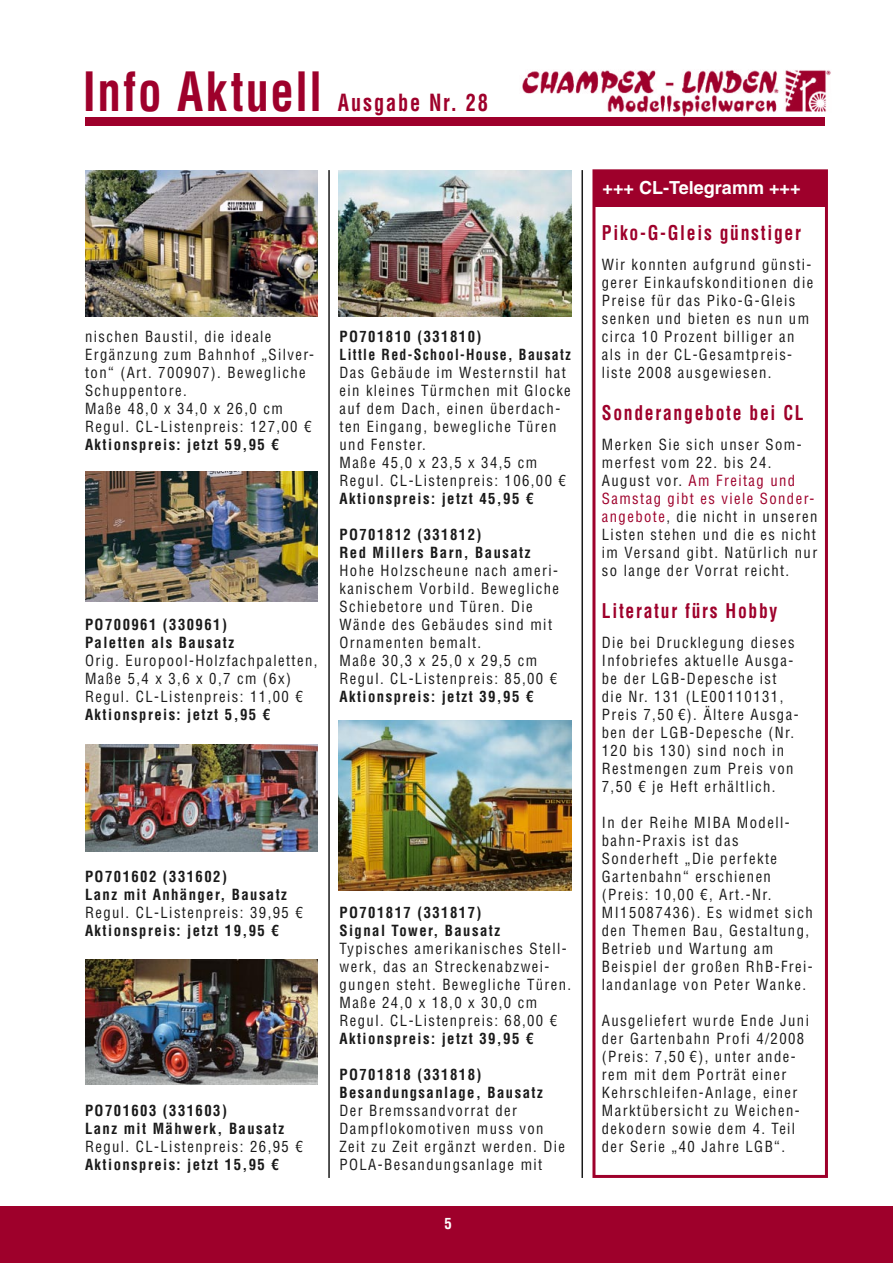
<style>
.page{position:relative;width:893px;height:1263px;background:#fff}
.page>*{position:absolute;margin:0;border:0;box-sizing:border-box;transform-origin:0 0}
.t1{font:700 condensed 52.8px "Helvetica LT";letter-spacing:.04em;color:#9e002b;scale:.89 1}
.t2{font:700 condensed 23.1px "Helvetica LT";letter-spacing:.09em;color:#9e002b;scale:.88 1}
.t3{font:700 condensed 19.8px "Helvetica LT";letter-spacing:.095em;color:#9e002b;scale:.89 1}
.t4{font:700 18px "Helvetica LT";color:#fff}
.t5{font:condensed 15px/18px "Helvetica LT";letter-spacing:.095em;color:#1a1a1a}
.t6{font:700 condensed 15px/18px "Helvetica LT";letter-spacing:.1em;color:#1a1a1a}
.t7{font:700 condensed 15px "Helvetica LT";color:#fff}
.s1{color:#9e002b}
</style>
<div class="page">
<img style="left:522px;top:70px;width:309px;height:46px">
<div style="left:0;top:1206px;width:893px;height:57px;background:#9e002b"></div>
<div style="left:85px;top:117px;width:740px;height:9px;background:#9e002b"></div>
<hr style="left:328px;top:170px;width:2px;height:1008px;background:#1a1a1a">
<hr style="left:581px;top:170px;width:2px;height:1008px;background:#1a1a1a">
<div style="left:592px;top:169px;width:236px;height:1009px;border:3px solid #9e002b"></div>
<div style="left:594px;top:170px;width:232px;height:36px;background:#9e002b"></div>
<img style="left:85px;top:170px;width:232px;height:146px">
<img style="left:85px;top:471px;width:232px;height:130px">
<img style="left:85px;top:744px;width:232px;height:107px">
<img style="left:85px;top:960px;width:232px;height:124px">
<img style="left:339px;top:170px;width:232px;height:146px">
<img style="left:339px;top:720px;width:232px;height:170px">
<h1 class="t1" style="left:83px;top:59px;width:271px">Info Aktuell</h1>
<h2 class="t2" style="left:338px;top:88px;width:172px">Ausgabe Nr. 28</h2>
<p class="t5" style="left:85px;top:327px;width:231px">nischen Baustil, die ideale<br>Ergänzung zum Bahnhof „Silver&shy;ton“ (Art. 700907). Bewegliche<br>Schuppentore.<br>Maße 48,0 x 34,0 x 26,0 cm<br>Regul. CL-Listenpreis: 127,00 €</p>
<p class="t6" style="left:85px;top:435px;width:195px">Aktionspreis: jetzt 59,95 €</p>
<p class="t6" style="left:85px;top:615px;width:151px">PO700961 (330961)<br>Paletten als Bausatz</p>
<p class="t5" style="left:85px;top:651px;width:234px">Orig. Europool-Holzfachpaletten,<br>Maße 5,4 x 3,6 x 0,7 cm (6x)<br>Regul. CL-Listenpreis: 11,00 €</p>
<p class="t6" style="left:85px;top:705px;width:187px">Aktionspreis: jetzt 5,95 €</p>
<p class="t6" style="left:339px;top:327px;width:233px">PO701810 (331810)<br>Little Red-School-House, Bausatz</p>
<p class="t5" style="left:339px;top:363px;width:233px">Das Gebäude im Westernstil hat ein kleines Türmchen mit Glocke auf dem Dach, einen überdach&shy;ten Eingang, bewegliche Türen und Fenster.<br>Maße 45,0 x 23,5 x 34,5 cm<br>Regul. CL-Listenpreis: 106,00 €</p>
<p class="t6" style="left:339px;top:489px;width:195px">Aktionspreis: jetzt 45,95 €</p>
<p class="t6" style="left:339px;top:525px;width:192px">PO701812 (331812)<br>Red Millers Barn, Bausatz</p>
<p class="t5" style="left:339px;top:561px;width:221px">Hohe Holzscheune nach ameri&shy;kanischem Vorbild. Bewegliche<br>Schiebetore und Türen. Die<br>Wände des Gebäudes sind mit<br>Ornamenten bemalt.<br>Maße 30,3 x 25,0 x 29,5 cm<br>Regul. CL-Listenpreis: 85,00 €</p>
<p class="t6" style="left:339px;top:687px;width:195px">Aktionspreis: jetzt 39,95 €</p>
<p class="t6" style="left:85px;top:867px;width:203px">PO701602 (331602)<br>Lanz mit Anhänger, Bausatz</p>
<p class="t5" style="left:85px;top:903px;width:219px">Regul. CL-Listenpreis: 39,95 €</p>
<p class="t6" style="left:85px;top:921px;width:195px">Aktionspreis: jetzt 19,95 €</p>
<p class="t6" style="left:85px;top:1101px;width:201px">PO701603 (331603)<br>Lanz mit Mähwerk, Bausatz</p>
<p class="t5" style="left:85px;top:1137px;width:219px">Regul. CL-Listenpreis: 26,95 €</p>
<p class="t6" style="left:85px;top:1155px;width:195px">Aktionspreis: jetzt 15,95 €</p>
<p class="t6" style="left:339px;top:903px;width:162px">PO701817 (331817)<br>Signal Tower, Bausatz</p>
<p class="t5" style="left:339px;top:939px;width:233px">Typisches amerikanisches Stell&shy;werk, das an Streckenabzwei&shy;gungen steht. Bewegliche Türen.<br>Maße 24,0 x 18,0 x 30,0 cm<br>Regul. CL-Listenpreis: 68,00 €</p>
<p class="t6" style="left:339px;top:1029px;width:195px">Aktionspreis: jetzt 39,95 €</p>
<p class="t6" style="left:339px;top:1065px;width:205px">PO701818 (331818)<br>Besandungsanlage, Bausatz</p>
<p class="t5" style="left:339px;top:1101px;width:227px">Der Bremssandvorrat der<br>Dampflokomotiven muss von<br>Zeit zu Zeit ergänzt werden. Die<br>POLA-Besandungsanlage mit</p>
<p class="t7" style="left:444px;top:1214px;width:9px">5</p>
<p class="t4" style="left:602px;top:177px;width:200px">+++ CL-Telegramm +++</p>
<h3 class="t3" style="left:602px;top:220px;width:225px">Piko-G-Gleis günstiger</h3>
<p class="t5" style="left:602px;top:255px;width:213px">Wir konnten aufgrund günsti&shy;gerer Einkaufskonditionen die<br>Preise für das Piko-G-Gleis senken und bieten es nun um circa 10 Prozent billiger an als in der CL-Gesamtpreis&shy;liste 2008 ausgewiesen.</p>
<h3 class="t3" style="left:602px;top:400px;width:228px">Sonderangebote bei CL</h3>
<p class="t5" style="left:602px;top:435px;width:217px">Merken Sie sich unser Som&shy;merfest vom 22. bis 24.<br>August vor. <span class="s1">Am Freitag und<br>Samstag gibt es viele Sonder&shy;angebote</span>, die nicht in unseren<br>Listen stehen und die es nicht im Versand gibt. Natürlich nur so lange der Vorrat reicht.</p>
<h3 class="t3" style="left:602px;top:598px;width:199px">Literatur fürs Hobby</h3>
<p class="t5" style="left:602px;top:633px;width:198px">Die bei Drucklegung dieses<br>Infobriefes aktuelle Ausga&shy;be der LGB-Depesche ist die Nr. 131 (LE00110131,<br>Preis 7,50 €). Ältere Ausga&shy;ben der LGB-Depesche (Nr.<br>120 bis 130) sind noch in<br>Restmengen zum Preis von<br>7,50 € je Heft erhältlich.</p>
<p class="t5" style="left:602px;top:813px;width:213px">In der Reihe MIBA Modell&shy;bahn-Praxis ist das<br>Sonderheft „Die perfekte<br>Gartenbahn“ erschienen (Preis: 10,00 €, Art.-Nr.<br>MI15087436). Es widmet sich den Themen Bau, Gestaltung,<br>Betrieb und Wartung am<br>Beispiel der großen RhB-Frei&shy;landanlage von Peter Wanke.</p>
<p class="t5" style="left:602px;top:1011px;width:209px">Ausgeliefert wurde Ende Juni der Gartenbahn Profi 4/2008 (Preis: 7,50 €), unter ande&shy;rem mit dem Porträt einer<br>Kehrschleifen-Anlage, einer<br>Marktübersicht zu Weichen&shy;dekodern sowie dem 4. Teil der Serie „40 Jahre LGB“.</p>
</div>
